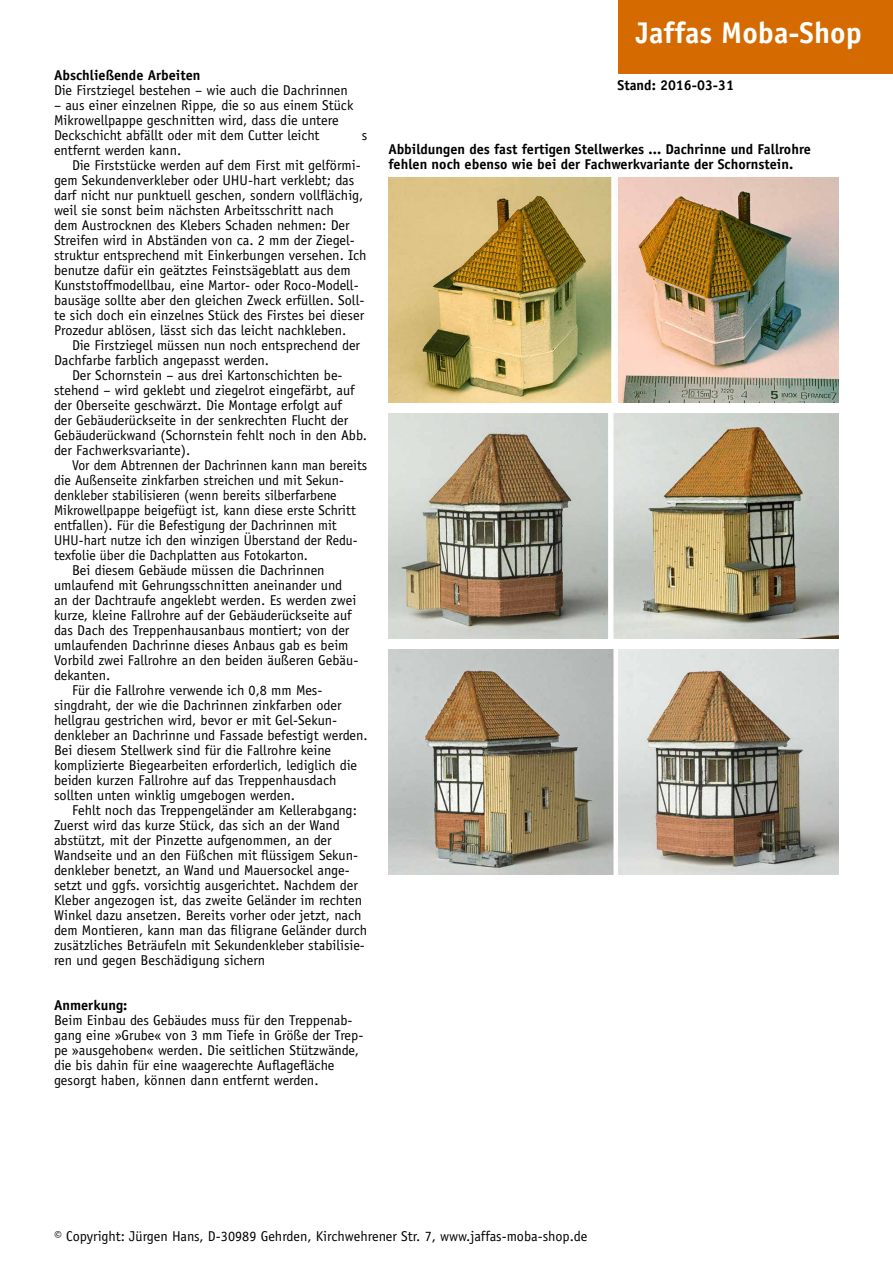
<style>
.page{position:relative;width:893px;height:1263px;background:#fff}
.page>*{position:absolute;margin:0;border:0;box-sizing:border-box;transform-origin:0 0}
.t1{font:700 30px "Officina Sans";color:#fff}
.t2{font:14.25px/15px "Officina Sans";color:#000}
.t3{font:700 14.25px/15px "Officina Sans";color:#000}
</style>
<div class="page">
<img style="left:389px;top:649px;width:450px;height:225px">
<img style="left:389px;top:414px;width:450px;height:225px">
<img style="left:389px;top:178px;width:450px;height:225px">
<div style="left:618px;top:0;width:275px;height:74px;background:#d56b00"></div>
<p class="t3" style="left:54px;top:67px;width:148px">Abschließende Arbeiten</p>
<p class="t2" style="left:54px;top:82px;width:295px">Die Firstziegel bestehen – wie auch die Dachrinnen</p>
<p class="t2" style="left:54px;top:97px;width:301px">– aus einer einzelnen Rippe, die so aus einem Stück<br>Mikrowellpappe geschnitten wird, dass die untere<br>Deckschicht abfällt oder mit dem Cutter leicht</p>
<p class="t2" style="left:362px;top:127px;width:7px">s</p>
<p class="t2" style="left:54px;top:142px;width:129px">entfernt werden kann.</p>
<p class="t2" style="left:72px;top:157px;width:290px">Die Firststücke werden auf dem First mit gelförmi-</p>
<p class="t2" style="left:54px;top:172px;width:302px">gem Sekundenverkleber oder UHU-hart verklebt; das</p>
<p class="t2" style="left:54px;top:187px;width:311px">darf nicht nur punktuell geschen, sondern vollflächig,</p>
<p class="t2" style="left:54px;top:202px;width:281px">weil sie sonst beim nächsten Arbeitsschritt nach</p>
<p class="t2" style="left:54px;top:217px;width:297px">dem Austrocknen des Klebers Schaden nehmen: Der</p>
<p class="t2" style="left:54px;top:232px;width:302px">Streifen wird in Abständen von ca. 2 mm der Ziegel-</p>
<p class="t2" style="left:54px;top:247px;width:314px">struktur entsprechend mit Einkerbungen versehen. Ich</p>
<p class="t2" style="left:54px;top:262px;width:298px">benutze dafür ein geätztes Feinstsägeblatt aus dem</p>
<p class="t2" style="left:54px;top:277px;width:306px">Kunststoffmodellbau, eine Martor- oder Roco-Modell-</p>
<p class="t2" style="left:54px;top:292px;width:312px">bausäge sollte aber den gleichen Zweck erfüllen. Soll-</p>
<p class="t2" style="left:54px;top:307px;width:312px">te sich doch ein einzelnes Stück des Firstes bei dieser</p>
<p class="t2" style="left:54px;top:322px;width:294px">Prozedur ablösen, lässt sich das leicht nachkleben.</p>
<p class="t2" style="left:72px;top:337px;width:290px">Die Firstziegel müssen nun noch entsprechend der</p>
<p class="t2" style="left:54px;top:352px;width:216px">Dachfarbe farblich angepasst werden.</p>
<p class="t2" style="left:72px;top:367px;width:272px">Der Schornstein – aus drei Kartonschichten be-</p>
<p class="t2" style="left:54px;top:383px;width:302px">stehend – wird geklebt und ziegelrot eingefärbt, auf</p>
<p class="t2" style="left:54px;top:398px;width:290px">der Oberseite geschwärzt. Die Montage erfolgt auf</p>
<p class="t2" style="left:54px;top:413px;width:296px">der Gebäuderückseite in der senkrechten Flucht der</p>
<p class="t2" style="left:54px;top:428px;width:314px">Gebäuderückwand (Schornstein fehlt noch in den Abb.</p>
<p class="t2" style="left:54px;top:443px;width:138px">der Fachwerksvariante).</p>
<p class="t2" style="left:72px;top:457px;width:297px">Vor dem Abtrennen der Dachrinnen kann man bereits</p>
<p class="t2" style="left:54px;top:472px;width:291px">die Außenseite zinkfarben streichen und mit Sekun-</p>
<p class="t2" style="left:54px;top:487px;width:284px">denkleber stabilisieren (wenn bereits silberfarbene</p>
<p class="t2" style="left:54px;top:502px;width:303px">Mikrowellpappe beigefügt ist, kann diese erste Schritt</p>
<p class="t2" style="left:54px;top:517px;width:284px">entfallen). Für die Befestigung der Dachrinnen mit</p>
<p class="t2" style="left:54px;top:532px;width:305px">UHU-hart nutze ich den winzigen Überstand der Redu-</p>
<p class="t2" style="left:54px;top:547px;width:255px">texfolie über die Dachplatten aus Fotokarton.</p>
<p class="t2" style="left:72px;top:562px;width:254px">Bei diesem Gebäude müssen die Dachrinnen</p>
<p class="t2" style="left:54px;top:577px;width:290px">umlaufend mit Gehrungsschnitten aneinander und</p>
<p class="t2" style="left:54px;top:592px;width:304px">an der Dachtraufe angeklebt werden. Es werden zwei</p>
<p class="t2" style="left:54px;top:607px;width:299px">kurze, kleine Fallrohre auf der Gebäuderückseite auf</p>
<p class="t2" style="left:54px;top:622px;width:297px">das Dach des Treppenhausanbaus montiert; von der</p>
<p class="t2" style="left:54px;top:637px;width:296px">umlaufenden Dachrinne dieses Anbaus gab es beim</p>
<p class="t2" style="left:54px;top:652px;width:306px">Vorbild zwei Fallrohre an den beiden äußeren Gebäu-</p>
<p class="t2" style="left:54px;top:667px;width:58px">dekanten.</p>
<p class="t2" style="left:72px;top:682px;width:252px">Für die Fallrohre verwende ich 0,8 mm Mes-</p>
<p class="t2" style="left:54px;top:697px;width:289px">singdraht, der wie die Dachrinnen zinkfarben oder</p>
<p class="t2" style="left:54px;top:712px;width:285px">hellgrau gestrichen wird, bevor er mit Gel-Sekun-</p>
<p class="t2" style="left:54px;top:727px;width:315px">denkleber an Dachrinne und Fassade befestigt werden.</p>
<p class="t2" style="left:54px;top:742px;width:279px">Bei diesem Stellwerk sind für die Fallrohre keine</p>
<p class="t2" style="left:54px;top:757px;width:305px">komplizierte Biegearbeiten erforderlich, lediglich die</p>
<p class="t2" style="left:54px;top:772px;width:284px">beiden kurzen Fallrohre auf das Treppenhausdach</p>
<p class="t2" style="left:54px;top:787px;width:243px">sollten unten winklig umgebogen werden.</p>
<p class="t2" style="left:72px;top:802px;width:286px">Fehlt noch das Treppengeländer am Kellerabgang:</p>
<p class="t2" style="left:54px;top:817px;width:287px">Zuerst wird das kurze Stück, das sich an der Wand</p>
<p class="t2" style="left:54px;top:832px;width:279px">abstützt, mit der Pinzette aufgenommen, an der</p>
<p class="t2" style="left:54px;top:847px;width:306px">Wandseite und an den Füßchen mit flüssigem Sekun-</p>
<p class="t2" style="left:54px;top:862px;width:297px">denkleber benetzt, an Wand und Mauersockel ange-</p>
<p class="t2" style="left:54px;top:878px;width:305px">setzt und ggfs. vorsichtig ausgerichtet. Nachdem der</p>
<p class="t2" style="left:54px;top:893px;width:310px">Kleber angezogen ist, das zweite Geländer im rechten</p>
<p class="t2" style="left:54px;top:908px;width:309px">Winkel dazu ansetzen. Bereits vorher oder jetzt, nach</p>
<p class="t2" style="left:54px;top:923px;width:315px">dem Montieren, kann man das filigrane Geländer durch</p>
<p class="t2" style="left:54px;top:938px;width:312px">zusätzliches Beträufeln mit Sekundenkleber stabilisie-</p>
<p class="t2" style="left:54px;top:953px;width:213px">ren und gegen Beschädigung sichern</p>
<p class="t3" style="left:54px;top:997px;width:75px">Anmerkung:</p>
<p class="t2" style="left:54px;top:1013px;width:311px">Beim Einbau des Gebäudes muss für den Treppenab&shy;gang eine »Grube« von 3 mm Tiefe in Größe der Trep&shy;pe »ausgehoben« werden. Die seitlichen Stützwände, die bis dahin für eine waagerechte Auflagefläche gesorgt haben, können dann entfernt werden.</p>
<h1 class="t1" style="left:636px;top:14px;width:228px">Jaffas Moba-Shop</h1>
<p class="t3" style="left:618px;top:77px;width:118px">Stand: 2016-03-31</p>
<p class="t3" style="left:388px;top:142px;width:424px">Abbildungen des fast fertigen Stellwerkes ... Dachrinne und Fallrohre fehlen noch ebenso wie bei der Fachwerkvariante der Schornstein.</p>
<p class="t2" style="left:54px;top:1228px;width:535px">© Copyright: Jürgen Hans, D-30989 Gehrden, Kirchwehrener Str. 7, www.jaffas-moba-shop.de</p>
</div>
